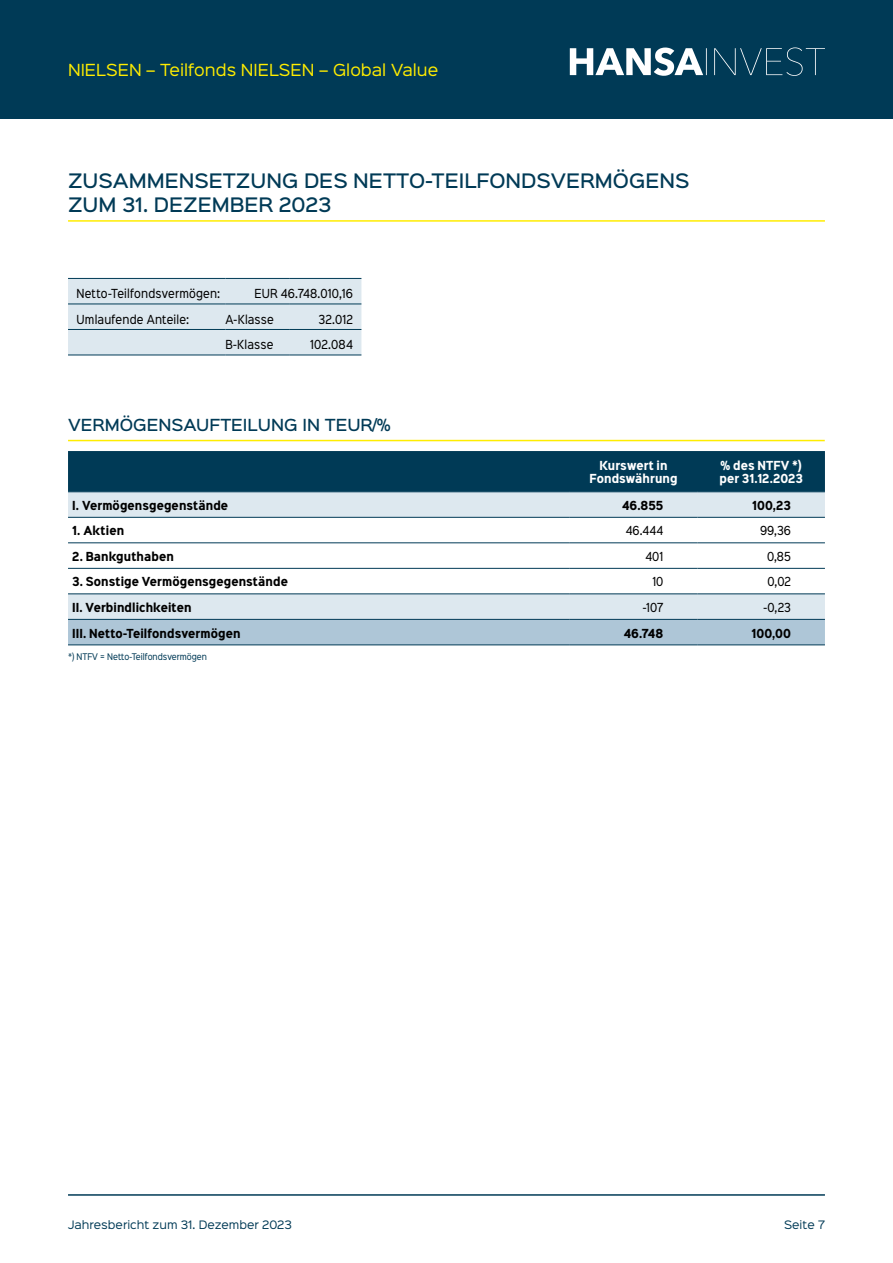
<style>
.page{position:relative;width:893px;height:1263px;background:#fff}
.page>*{position:absolute;margin:0;border:0;box-sizing:border-box;transform-origin:0 0}
.t1{font:500 18px/24px "Sinkin Sans 500";color:#003a56}
.t2{font:15px "Sinkin Sans 400";color:#ffed00}
.t3{font:500 15px "Sinkin Sans 500";color:#003a56}
.t4{font:700 11.25px "Sinkin Sans Narrow W01 700";letter-spacing:.01em;color:#000}
.t5{font:11.25px "Sinkin Sans Narrow W01 400 Rg";letter-spacing:.015em;color:#000}
.t6{font:700 11.25px/13.5px "Sinkin Sans Narrow W01 700";letter-spacing:.01em;color:#fff;text-align:center}
.t7{font:10.5px "Sinkin Sans 400";color:#003a56}
.t8{font:8.25px "Sinkin Sans Narrow W01 400 Rg";color:#003a56}
</style>
<div class="page">
<div style="left:0;top:0;width:893px;height:119px;background:#003a56"></div>
<svg style="left:570px;top:47px;width:255px;height:29px"></svg>
<hr style="left:68px;top:1194px;width:757px;height:2px;background:#003a56">
<hr style="left:68px;top:220px;width:757px;height:2px;background:#ffed00">
<div style="left:68px;top:451px;width:757px;height:40px;background:#003a56"></div>
<svg style="left:68px;top:492px;width:757px;height:127px"></svg>
<div style="left:68px;top:620px;width:757px;height:24px;background:#aec6d7"></div>
<hr style="left:68px;top:491px;width:502px;height:1px;background:#003a56">
<hr style="left:570px;top:491px;width:127px;height:1px;background:#003a56">
<hr style="left:697px;top:491px;width:128px;height:1px;background:#003a56">
<hr style="left:68px;top:542px;width:502px;height:1px;background:#003a56">
<hr style="left:570px;top:542px;width:127px;height:1px;background:#003a56">
<hr style="left:697px;top:542px;width:128px;height:1px;background:#003a56">
<hr style="left:570px;top:517px;width:127px;height:1px;background:#003a56">
<hr style="left:697px;top:517px;width:128px;height:1px;background:#003a56">
<hr style="left:570px;top:568px;width:127px;height:1px;background:#003a56">
<hr style="left:697px;top:568px;width:128px;height:1px;background:#003a56">
<hr style="left:570px;top:593px;width:127px;height:1px;background:#003a56">
<hr style="left:697px;top:593px;width:128px;height:1px;background:#003a56">
<hr style="left:68px;top:517px;width:502px;height:1px;background:#003a56">
<hr style="left:68px;top:568px;width:502px;height:1px;background:#003a56">
<hr style="left:68px;top:593px;width:502px;height:1px;background:#003a56">
<hr style="left:68px;top:619px;width:502px;height:1px;background:#003a56">
<hr style="left:570px;top:619px;width:127px;height:1px;background:#003a56">
<hr style="left:697px;top:619px;width:128px;height:1px;background:#003a56">
<hr style="left:68px;top:644px;width:502px;height:1px;background:#003a56">
<hr style="left:570px;top:644px;width:127px;height:1px;background:#003a56">
<hr style="left:697px;top:644px;width:128px;height:1px;background:#003a56">
<hr style="left:68px;top:440px;width:757px;height:1px;background:#ffed00">
<div style="left:68px;top:279px;width:293px;height:76px;background:#dde8ef"></div>
<hr style="left:68px;top:304px;width:157px;height:1px;background:#003a56">
<hr style="left:68px;top:278px;width:157px;height:1px;background:#003a56">
<hr style="left:68px;top:329px;width:157px;height:1px;background:#003a56">
<hr style="left:68px;top:355px;width:157px;height:1px;background:#003a56">
<hr style="left:225px;top:329px;width:64px;height:1px;background:#003a56">
<hr style="left:289px;top:329px;width:72px;height:1px;background:#003a56">
<hr style="left:225px;top:355px;width:64px;height:1px;background:#003a56">
<hr style="left:289px;top:355px;width:72px;height:1px;background:#003a56">
<hr style="left:225px;top:278px;width:64px;height:1px;background:#003a56">
<hr style="left:289px;top:278px;width:72px;height:1px;background:#003a56">
<hr style="left:225px;top:304px;width:64px;height:1px;background:#003a56">
<hr style="left:289px;top:304px;width:72px;height:1px;background:#003a56">
<h2 class="t2" style="left:68px;top:57px;width:372px">NIELSEN – Teilfonds NIELSEN – Global Value</h2>
<h1 class="t1" style="left:68px;top:167px;width:623px">ZUSAMMENSETZUNG DES NETTO-TEILFONDSVERMÖGENS<br>ZUM 31. DEZEMBER</h1>
<h1 class="t1" style="left:279px;top:191px;width:54px">2023</h1>
<p class="t5" style="left:77px;top:286px;width:145px">Netto-Teilfondsvermögen:</p>
<p class="t5" style="left:255px;top:286px;width:100px">EUR 46.748.010,16</p>
<p class="t5" style="left:77px;top:311px;width:114px">Umlaufende Anteile:</p>
<p class="t5" style="left:225px;top:311px;width:50px">A-Klasse</p>
<p class="t5" style="left:319px;top:311px;width:36px">32.012</p>
<p class="t5" style="left:225px;top:337px;width:50px">B-Klasse</p>
<p class="t5" style="left:310px;top:337px;width:44px">102.084</p>
<h2 class="t3" style="left:68px;top:412px;width:324px">VERMÖGENSAUFTEILUNG IN TEUR/%</h2>
<p class="t6" style="left:590px;top:458px;width:90px">Kurswert in<br>Fondswährung</p>
<p class="t6" style="left:719px;top:458px;width:85px;text-align:left">% des NTFV *) per 31.12.2023</p>
<p class="t4" style="left:72px;top:497px;width:157px">I. Vermögensgegenstände</p>
<p class="t4" style="left:622px;top:497px;width:43px">46.855</p>
<p class="t4" style="left:752px;top:497px;width:40px">100,23</p>
<p class="t4" style="left:72px;top:523px;width:53px">1. Aktien</p>
<p class="t5" style="left:626px;top:523px;width:39px">46.444</p>
<p class="t5" style="left:760px;top:523px;width:32px">99,36</p>
<p class="t4" style="left:72px;top:548px;width:103px">2. Bankguthaben</p>
<p class="t5" style="left:645px;top:548px;width:20px">401</p>
<p class="t5" style="left:767px;top:548px;width:25px">0,85</p>
<p class="t4" style="left:72px;top:574px;width:217px">3. Sonstige Vermögensgegenstände</p>
<p class="t5" style="left:652px;top:574px;width:13px">10</p>
<p class="t5" style="left:768px;top:574px;width:25px">0,02</p>
<p class="t4" style="left:72px;top:599px;width:121px">II. Verbindlichkeiten</p>
<p class="t5" style="left:643px;top:599px;width:22px">-107</p>
<p class="t5" style="left:763px;top:599px;width:29px">-0,23</p>
<p class="t4" style="left:72px;top:625px;width:170px">III. Netto-Teilfondsvermögen</p>
<p class="t4" style="left:624px;top:625px;width:41px">46.748</p>
<p class="t4" style="left:751px;top:625px;width:41px">100,00</p>
<p class="t8" style="left:68px;top:651px;width:141px">*) NTFV = Netto-Teilfondsvermögen</p>
<p class="t7" style="left:68px;top:1216px;width:225px">Jahresbericht zum 31. Dezember 2023</p>
<p class="t7" style="left:784px;top:1216px;width:42px">Seite 7</p>
</div>
